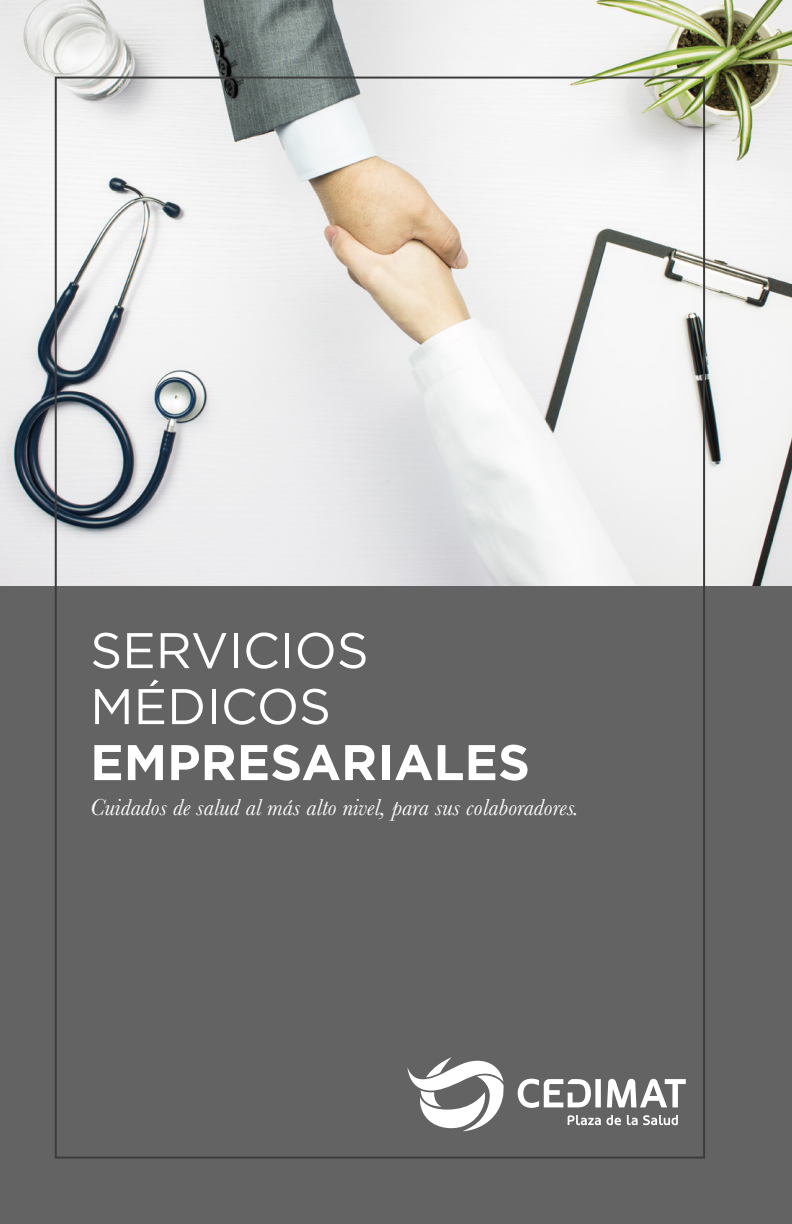
<style>
.page{position:relative;width:792px;height:1224px;background:#fff}
.page>*{position:absolute;margin:0;border:0;box-sizing:border-box;transform-origin:0 0}
.t1{font:50px/56px "Gotham";color:#fff}
.t2{font:700 50px "Gotham";color:#fff}
.t3{font:italic 24px "Baskerville";color:#fff}
</style>
<div class="page">
<img style="left:0;top:0;width:792px;height:587px">
<div style="left:0;top:587px;width:792px;height:637px;background:#646363"></div>
<svg style="left:407px;top:1057px;width:97px;height:74px"></svg>
<svg style="left:517px;top:1079px;width:168px;height:29px"></svg>
<svg style="left:567px;top:1115px;width:54px;height:10px"></svg>
<svg style="left:627px;top:1115px;width:10px;height:10px"></svg>
<svg style="left:643px;top:1115px;width:35px;height:10px"></svg>
<h1 class="t1" style="left:90px;top:621px;width:280px">SERVICIOS<br>MÉDICOS</h1>
<h1 class="t2" style="left:90px;top:729px;width:441px">EMPRESARIALES</h1>
<p class="t3" style="left:90px;top:791px;width:490px">Cuidados de salud al más alto nivel, para sus colaboradores.</p>
</div>
